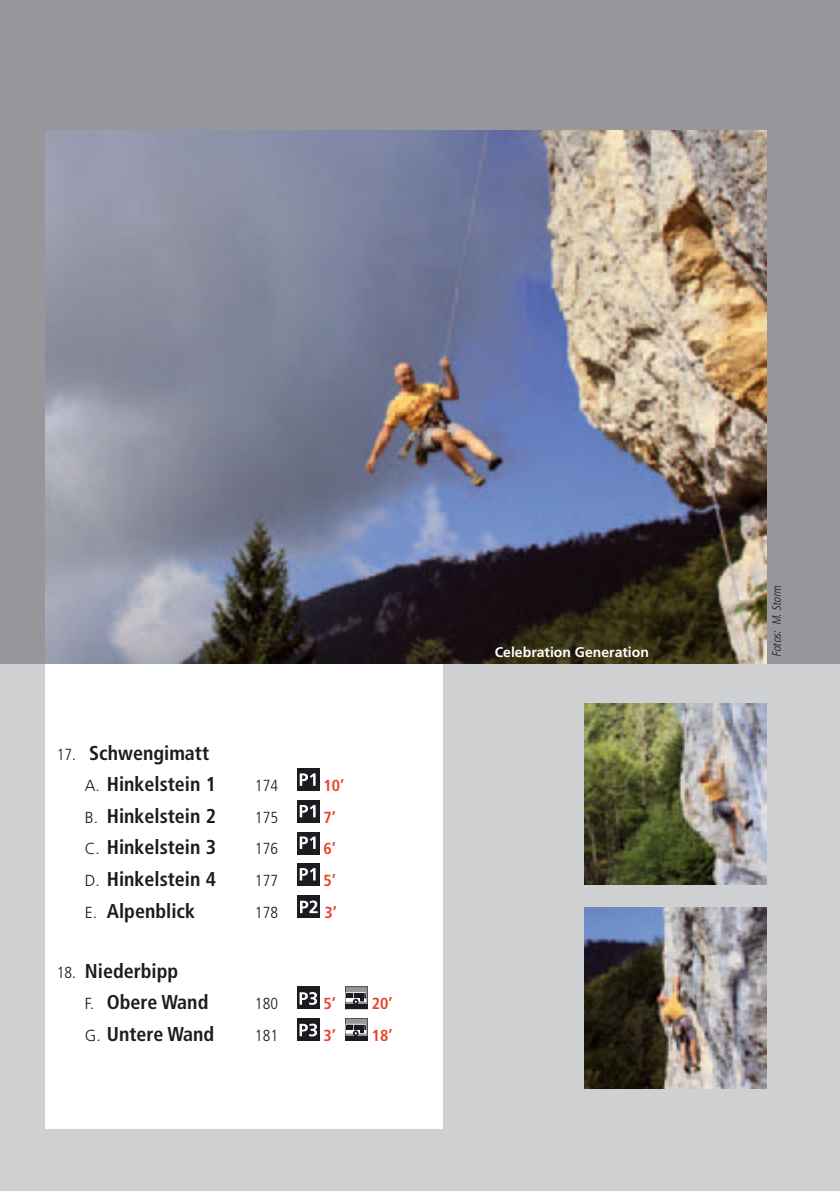
<style>
.page{position:relative;width:840px;height:1191px;background:#fff}
.page>*{position:absolute;margin:0;border:0;box-sizing:border-box;transform-origin:0 0}
.t1{font:700 condensed 20px/31.6px "Frutiger LT Std";color:#1b1c20}
.t2{font:300 condensed 16px "Frutiger LT Std";color:#1b1c20}
.t3{font:700 condensed 16px "Frutiger LT Std";color:#e8412a}
.t4{font:700 14px "Frutiger LT Std";color:#fff}
.t5{font:italic 300 condensed 12px "Frutiger LT Std";color:#1b1c20}
.s1{font-weight:300;font-size:16px}
.s2{font-weight:300;font-stretch:normal;font-size:16px}
</style>
<div class="page">
<div style="left:0;top:317px;width:839px;height:874px;background:#ced0d2"></div>
<div style="left:0;top:0;width:839px;height:663px;background:#97979b"></div>
<div style="left:45px;top:130px;width:397px;height:998px;background:#fff"></div>
<div style="left:297px;top:768px;width:22px;height:23px;background:#1b1c20"></div>
<svg style="left:299px;top:773px;width:16px;height:13px"></svg>
<div style="left:297px;top:800px;width:22px;height:22px;background:#1b1c20"></div>
<svg style="left:299px;top:805px;width:16px;height:12px"></svg>
<div style="left:297px;top:831px;width:22px;height:23px;background:#1b1c20"></div>
<svg style="left:299px;top:836px;width:16px;height:13px"></svg>
<div style="left:297px;top:863px;width:22px;height:23px;background:#1b1c20"></div>
<svg style="left:299px;top:868px;width:16px;height:12px"></svg>
<div style="left:297px;top:895px;width:22px;height:23px;background:#1b1c20"></div>
<svg style="left:300px;top:900px;width:17px;height:13px"></svg>
<div style="left:297px;top:986px;width:22px;height:23px;background:#1b1c20"></div>
<svg style="left:299px;top:992px;width:18px;height:13px"></svg>
<svg style="left:345px;top:986px;width:22px;height:18px"></svg>
<div style="left:345px;top:1004px;width:22px;height:5px;background:#1b1c20"></div>
<div style="left:297px;top:1018px;width:22px;height:22px;background:#1b1c20"></div>
<svg style="left:299px;top:1023px;width:18px;height:13px"></svg>
<svg style="left:345px;top:1018px;width:22px;height:17px"></svg>
<div style="left:345px;top:1035px;width:22px;height:5px;background:#1b1c20"></div>
<img style="left:45px;top:130px;width:720px;height:533px">
<img style="left:584px;top:703px;width:181px;height:181px">
<img style="left:584px;top:907px;width:181px;height:181px">
<p class="t1" style="left:85px;top:738px;width:133px;text-indent:-28px"><span class="s1">17.</span> Schwengimatt<br><span class="s2">A.</span> Hinkelstein 1</p>
<p class="t2" style="left:255px;top:779px;width:25px">174</p>
<p class="t3" style="left:323px;top:779px;width:22px">10’</p>
<p class="t1" style="left:85px;top:801px;width:133px"><span class="s2">B.</span> Hinkelstein 2</p>
<p class="t2" style="left:255px;top:811px;width:25px">175</p>
<p class="t3" style="left:323px;top:811px;width:14px">7’</p>
<p class="t1" style="left:85px;top:833px;width:133px"><span class="s2">C.</span> Hinkelstein 3</p>
<p class="t2" style="left:255px;top:842px;width:25px">176</p>
<p class="t3" style="left:323px;top:842px;width:14px">6’</p>
<p class="t1" style="left:85px;top:864px;width:133px"><span class="s2">D.</span> Hinkelstein 4</p>
<p class="t2" style="left:255px;top:874px;width:25px">177</p>
<p class="t3" style="left:323px;top:874px;width:14px">5’</p>
<p class="t1" style="left:85px;top:897px;width:112px"><span class="s2">E.</span> Alpenblick</p>
<p class="t2" style="left:255px;top:906px;width:25px">178</p>
<p class="t3" style="left:324px;top:906px;width:14px">3’</p>
<p class="t1" style="left:85px;top:956px;width:125px;text-indent:-28px"><span class="s1">18.</span> Niederbipp<br><span class="s2">F.</span> Obere Wand</p>
<p class="t2" style="left:255px;top:997px;width:25px">180</p>
<p class="t3" style="left:323px;top:997px;width:14px">5’</p>
<p class="t3" style="left:372px;top:997px;width:22px">20’</p>
<p class="t1" style="left:85px;top:1019px;width:131px"><span class="s2">G.</span> Untere Wand</p>
<p class="t2" style="left:255px;top:1028px;width:25px">181</p>
<p class="t3" style="left:323px;top:1028px;width:14px">3’</p>
<p class="t3" style="left:372px;top:1028px;width:22px">18’</p>
<p class="t4" style="left:494px;top:647px;width:156px">Celebration Generation</p>
<p class="t5" style="left:771px;top:656px;width:75px;rotate:-90deg">Fotos: M.Storm</p>
</div>
